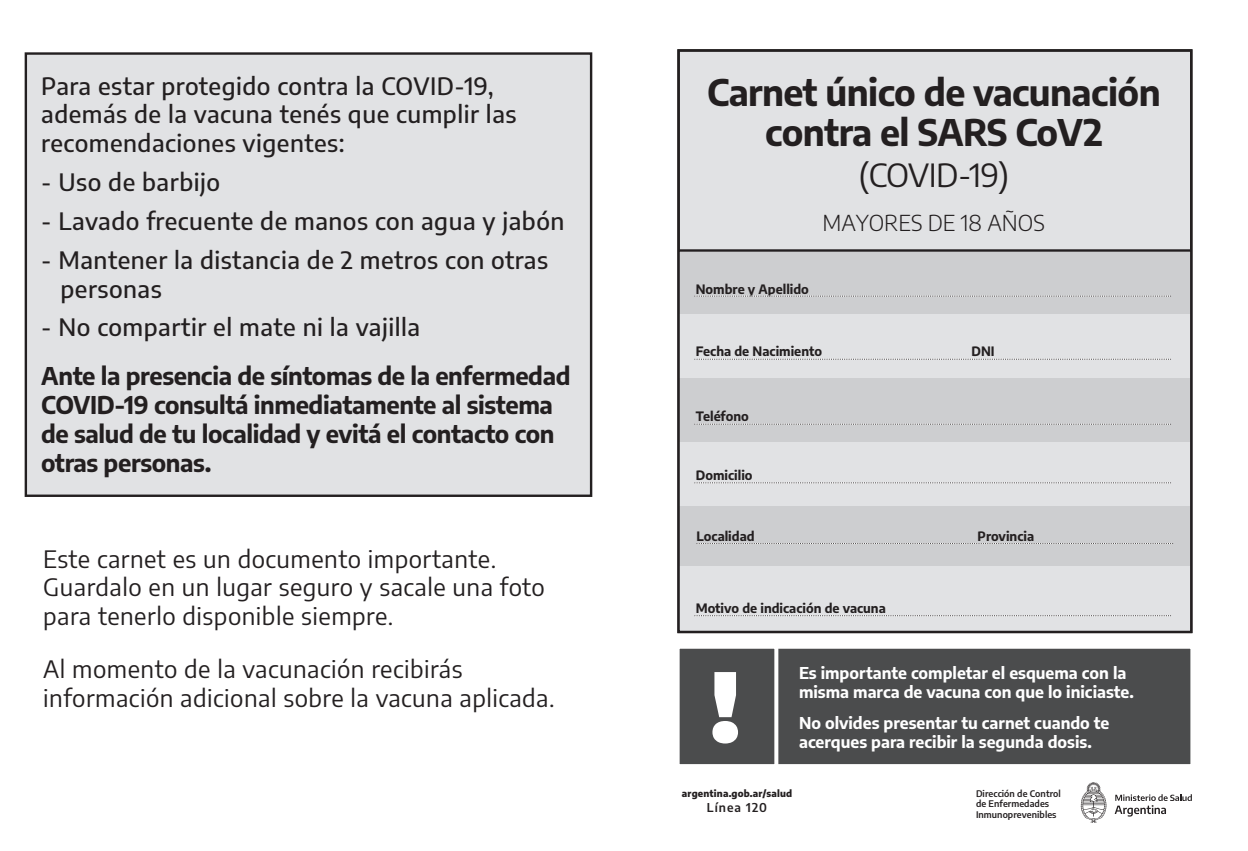
<style>
.page{position:relative;width:1248px;height:851px;background:#fff}
.page>*{position:absolute;margin:0;border:0;box-sizing:border-box;transform-origin:0 0}
.t1{font:700 36px/40.4px "Encode Sans";letter-spacing:-.015em;color:#231f20;text-align:center}
.t2{font:32px "Encode Sans";letter-spacing:-.015em;color:#231f20}
.t3{font:500 24px/28.8px "Encode Sans";letter-spacing:.02em;color:#231f20}
.t4{font:24px/28.8px "Encode Sans";letter-spacing:.02em;color:#231f20}
.t5{font:700 24px/28.8px "Encode Sans";letter-spacing:-.015em;color:#231f20}
.t6{font:300 22px "Encode Sans";color:#231f20}
.t7{font:700 16px/19.2px "Encode Sans";color:#fff}
.t8{font:700 12.8px "Encode Sans";color:#231f20}
.t9{font:600 12px "Encode Sans";letter-spacing:.085em;color:#231f20}
.t10{font:800 9.4px "Encode Sans";letter-spacing:.02em;color:#231f20}
.t11{font:600 9px/10.8px "Encode Sans";letter-spacing:.005em;color:#231f20}
</style>
<div class="page">
<div style="left:25px;top:52px;width:567px;height:445px;background:#e1e2e4;border:2px solid #231f20"></div>
<div style="left:677px;top:49px;width:515px;height:584px;background:#e1e2e4"></div>
<svg style="left:1080px;top:782px;width:26px;height:40px"></svg>
<svg style="left:1114px;top:794px;width:77px;height:22px"></svg>
<div style="left:678px;top:252px;width:512px;height:63px;background:#cdced0"></div>
<div style="left:678px;top:314px;width:512px;height:65px;background:#e1e2e4"></div>
<div style="left:678px;top:378px;width:512px;height:65px;background:#cdced0"></div>
<div style="left:678px;top:442px;width:512px;height:65px;background:#e1e2e4"></div>
<div style="left:678px;top:506px;width:512px;height:65px;background:#cdced0"></div>
<div style="left:678px;top:566px;width:512px;height:65px;background:#e1e2e4"></div>
<hr style="left:678px;top:249px;width:513px;height:3px;background:#231f20">
<svg style="left:697px;top:543px;width:476px;height:1px"></svg>
<svg style="left:694px;top:295px;width:477px;height:1px"></svg>
<svg style="left:694px;top:358px;width:477px;height:1px"></svg>
<svg style="left:694px;top:423px;width:477px;height:1px"></svg>
<svg style="left:694px;top:615px;width:477px;height:1px"></svg>
<svg style="left:694px;top:482px;width:477px;height:1px"></svg>
<div style="left:677px;top:49px;width:515px;height:584px;border:2px solid #231f20"></div>
<div style="left:675px;top:644px;width:519px;height:124px;background:#4b4c4d;border:4px solid #fff"></div>
<div style="left:675px;top:644px;width:103px;height:124px;background:#4b4c4d;border:4px solid #fff"></div>
<svg style="left:712px;top:672px;width:26px;height:71px"></svg>
<p class="t3" style="left:41px;top:70px;width:477px">Para estar protegido contra la COVID-19, además de la vacuna tenés que cumplir las recomendaciones vigentes:</p>
<p class="t3" style="left:41px;top:166px;width:180px">- Uso de barbijo</p>
<p class="t3" style="left:41px;top:205px;width:525px">- Lavado frecuente de manos con agua y jabón</p>
<p class="t3" style="left:60px;top:244px;width:489px;text-indent:-19px">- Mantener la distancia de 2 metros con otras personas</p>
<p class="t3" style="left:41px;top:312px;width:380px">- No compartir el mate ni la vajilla</p>
<p class="t5" style="left:41px;top:360px;width:530px">Ante la presencia de síntomas de la enfermedad COVID-19 consultá inmediatamente al sistema de salud de tu localidad y evitá el contacto con otras personas.</p>
<h1 class="t1" style="left:707px;top:70px;width:455px">Carnet único de vacunación contra el SARS CoV2</h1>
<h2 class="t2" style="left:858px;top:152px;width:152px">(COVID-19)</h2>
<p class="t6" style="left:822px;top:207px;width:224px">MAYORES DE 18 AÑOS</p>
<p class="t8" style="left:695px;top:279px;width:115px">Nombre y Apellido</p>
<p class="t8" style="left:695px;top:342px;width:128px">Fecha de Nacimiento</p>
<p class="t8" style="left:971px;top:342px;width:25px">DNI</p>
<p class="t8" style="left:695px;top:406px;width:54px">Teléfono</p>
<p class="t8" style="left:695px;top:466px;width:58px">Domicilio</p>
<p class="t8" style="left:696px;top:526px;width:59px">Localidad</p>
<p class="t8" style="left:977px;top:526px;width:58px">Provincia</p>
<p class="t4" style="left:43px;top:543px;width:503px">Este carnet es un documento importante.<br>Guardalo en un lugar seguro y sacale una foto para tenerlo disponible siempre.</p>
<p class="t4" style="left:43px;top:653px;width:513px">Al momento de la vacunación recibirás información adicional sobre la vacuna aplicada.</p>
<p class="t7" style="left:799px;top:662px;width:336px">Es importante completar el esquema con la misma marca de vacuna con que lo iniciaste.</p>
<p class="t7" style="left:799px;top:712px;width:312px">No olvides presentar tu carnet cuando te acerques para recibir la segunda dosis.</p>
<p class="t8" style="left:695px;top:598px;width:191px">Motivo de indicación de vacuna</p>
<p class="t10" style="left:682px;top:786px;width:112px">argentina.gob.ar/salud</p>
<p class="t9" style="left:706px;top:798px;width:62px">Línea 120</p>
<p class="t11" style="left:975px;top:787px;width:86px">Dirección de Control de Enfermedades<br>Inmunoprevenibles</p>
</div>
